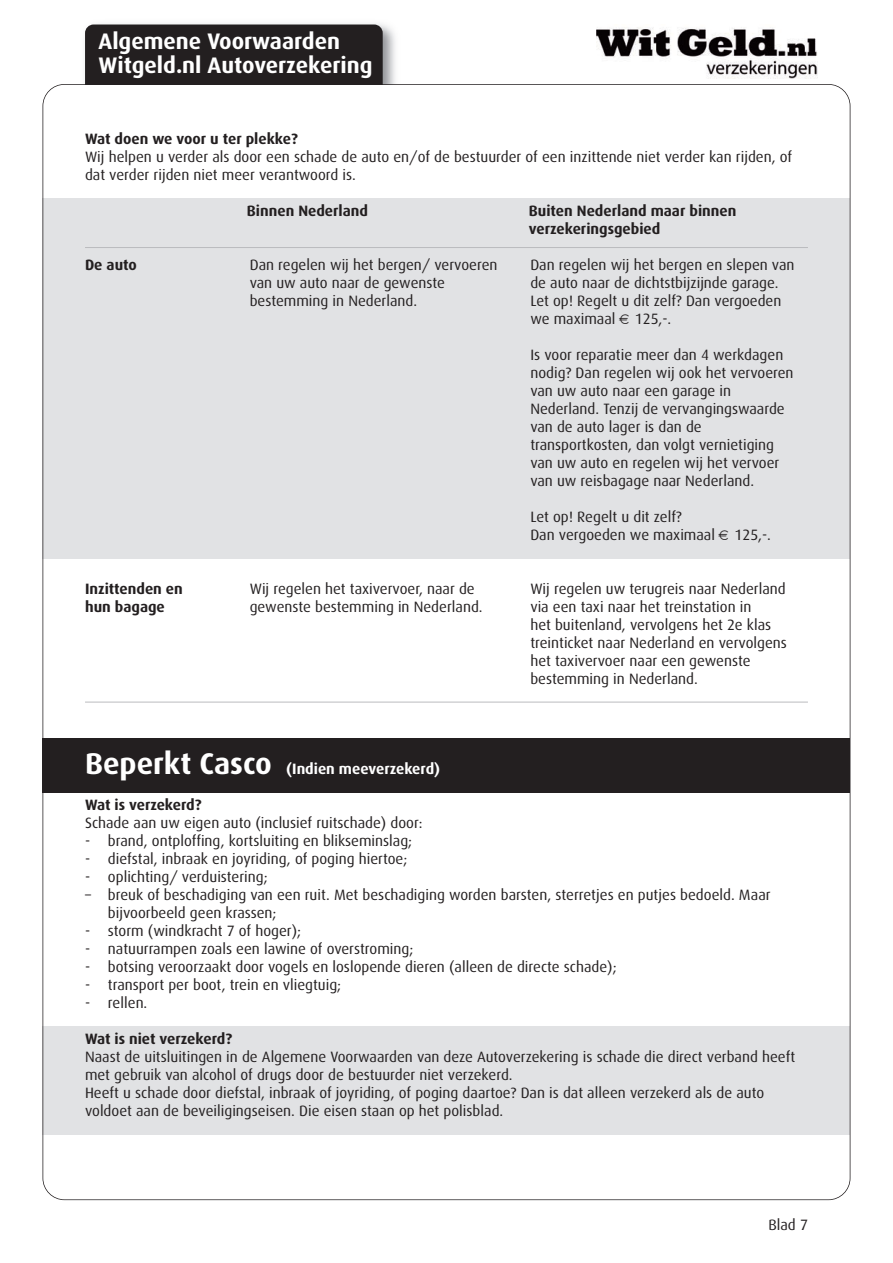
<style>
.page{position:relative;width:893px;height:1263px;background:#fff}
.page>*{position:absolute;margin:0;border:0;box-sizing:border-box;transform-origin:0 0}
.t1{font:700 22.5px/24px "Dax";color:#fff}
.t2{font:15px/18px "Dax";color:#231f20}
.t3{font:700 15px/18px "Dax";color:#231f20}
.t4{font:700 15px "Dax";color:#fff}
.s1{font-size:30px}
</style>
<div class="page">
<div style="left:43px;top:738px;width:807px;height:54px;background:#231f20"></div>
<div style="left:43px;top:198px;width:807px;height:360px;background:#e1e2e4"></div>
<div style="left:43px;top:1026px;width:807px;height:108px;background:#e1e2e4"></div>
<img style="left:85px;top:24px;width:310px;height:60px">
<div style="left:85px;top:25px;width:298px;height:80px;background:#231f20;border-radius:9px"></div>
<img style="left:597px;top:27px;width:220px;height:51px">
<div style="left:71px;top:85px;width:330px;height:41px;background:#fff"></div>
<hr style="left:85px;top:247px;width:723px;height:1px;background:#babbbe">
<hr style="left:85px;top:702px;width:723px;height:1px;background:#babbbe">
<h1 class="t1" style="left:99px;top:30px;width:276px">Algemene Voorwaarden<br>Witgeld.nl Autoverzekering</h1>
<p class="t3" style="left:85px;top:131px;width:214px">Wat doen we voor u ter plekke?</p>
<p class="t2" style="left:85px;top:149px;width:709px">Wij helpen u verder als door een schade de auto en/of de bestuurder of een inzittende niet verder kan rijden, of dat verder rijden niet meer verantwoord is.</p>
<p class="t3" style="left:247px;top:203px;width:123px">Binnen Nederland</p>
<p class="t3" style="left:529px;top:203px;width:209px">Buiten Nederland maar binnen verzekeringsgebied</p>
<p class="t3" style="left:85px;top:257px;width:53px">De auto</p>
<p class="t2" style="left:250px;top:257px;width:249px">Dan regelen wij het bergen/ vervoeren van uw auto naar de gewenste bestemming in Nederland.</p>
<p class="t2" style="left:530px;top:257px;width:266px">Dan regelen wij het bergen en slepen van de auto naar de dichtstbijzijnde garage.<br>Let op! Regelt u dit zelf? Dan vergoeden we maximaal</p>
<p class="t2" style="left:635px;top:311px;width:38px">125,-.</p>
<p class="t2" style="left:530px;top:347px;width:265px">Is voor reparatie meer dan 4 werkdagen nodig? Dan regelen wij ook het vervoeren van uw auto naar een garage in Nederland. Tenzij de vervangingswaarde van de auto lager is dan de transportkosten, dan volgt vernietiging van uw auto en regelen wij het vervoer van uw reisbagage naar Nederland.</p>
<p class="t2" style="left:530px;top:509px;width:186px">Let op! Regelt u dit zelf?<br>Dan vergoeden we maximaal</p>
<p class="t2" style="left:734px;top:527px;width:38px">125,-.</p>
<p class="t2" style="left:530px;top:581px;width:258px">Wij regelen uw terugreis naar Nederland via een taxi naar het treinstation in<br>het buitenland, vervolgens het 2e klas treinticket naar Nederland en vervolgens het taxivervoer naar een gewenste bestemming in Nederland.</p>
<p class="t3" style="left:85px;top:581px;width:99px">Inzittenden en hun bagage</p>
<p class="t2" style="left:250px;top:581px;width:234px">Wij regelen het taxivervoer, naar de gewenste bestemming in Nederland.</p>
<p class="t4" style="left:85px;top:762px;width:357px"><span class="s1">Beperkt Casco</span> (Indien meeverzekerd)</p>
<p class="t3" style="left:85px;top:797px;width:118px">Wat is verzekerd?</p>
<p class="t2" style="left:85px;top:815px;width:339px">Schade aan uw eigen auto (inclusief ruitschade) door:</p>
<p class="t2" style="left:85px;top:833px;width:329px">- brand, ontploffing, kortsluiting en blikseminslag;</p>
<p class="t2" style="left:85px;top:851px;width:324px">- diefstal, inbraak en joyriding, of poging hiertoe;</p>
<p class="t2" style="left:85px;top:869px;width:184px">- oplichting/ verduistering;</p>
<p class="t2" style="left:108px;top:887px;width:664px;text-indent:-23px">– breuk of beschadiging van een ruit. Met beschadiging worden barsten, sterretjes en putjes bedoeld. Maar bijvoorbeeld geen krassen;</p>
<p class="t2" style="left:85px;top:923px;width:218px">- storm (windkracht 7 of hoger);</p>
<p class="t2" style="left:85px;top:941px;width:330px">- natuurrampen zoals een lawine of overstroming;</p>
<p class="t2" style="left:85px;top:959px;width:533px">- botsing veroorzaakt door vogels en loslopende dieren (alleen de directe schade);</p>
<p class="t2" style="left:85px;top:977px;width:258px">- transport per boot, trein en vliegtuig;</p>
<p class="t2" style="left:85px;top:995px;width:64px">- rellen.</p>
<p class="t3" style="left:85px;top:1031px;width:149px">Wat is niet verzekerd?</p>
<p class="t2" style="left:85px;top:1049px;width:712px">Naast de uitsluitingen in de Algemene Voorwaarden van deze Autoverzekering is schade die direct verband heeft met gebruik van alcohol of drugs door de bestuurder niet verzekerd.<br>Heeft u schade door diefstal, inbraak of joyriding, of poging daartoe? Dan is dat alleen verzekerd als de auto voldoet aan de beveiligingseisen. Die eisen staan op het polisblad.</p>
<p class="t2" style="left:768px;top:1217px;width:41px">Blad 7</p>
</div>
